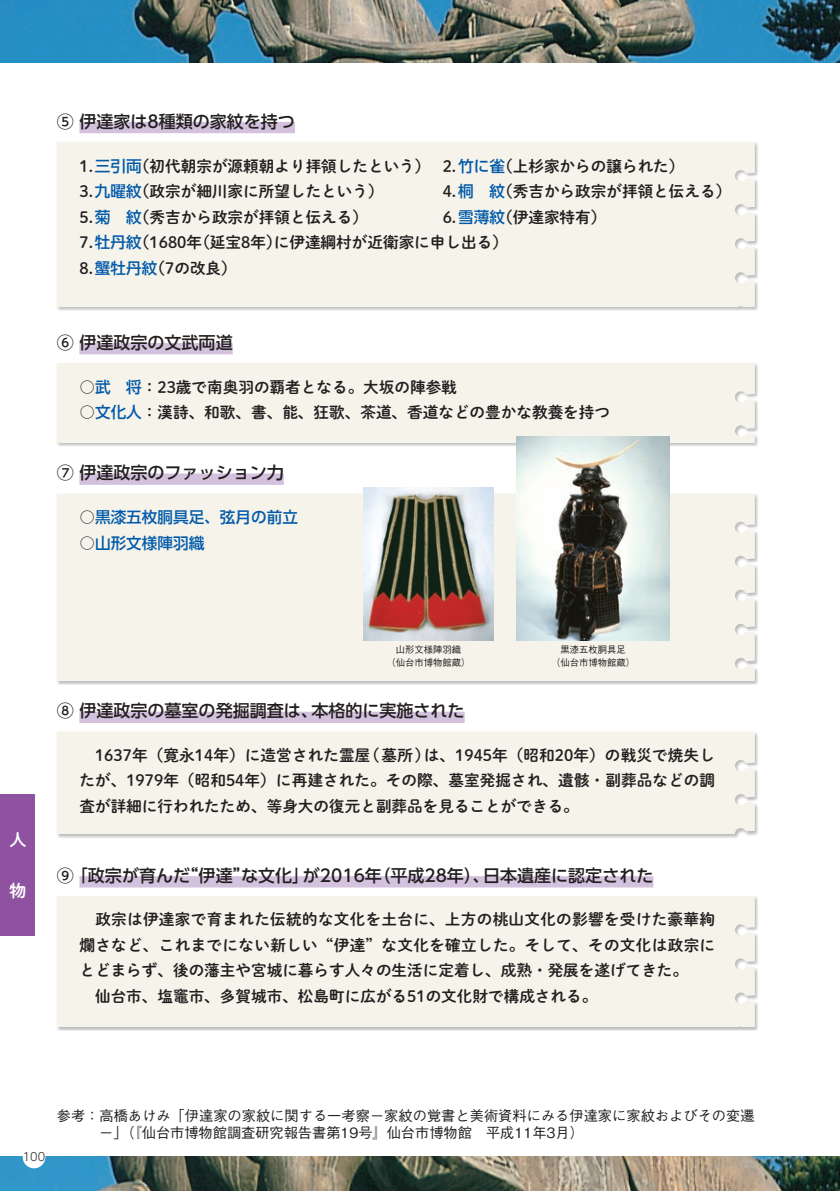
<style>
.page{position:relative;width:840px;height:1191px;background:#fff}
.page>*{position:absolute;margin:0;border:0;box-sizing:border-box;transform-origin:0 0}
.t1{font:500 17px "UD Shin Go Pro";color:#231f20}
.t2{font:17px "Shuei M Go Std B";color:#fff}
.t3{font:15.6px/25.6px "Shuei M Go Std B";color:#231f20}
.t4{font:15.6px/25.6px "Shuei M Go Std B";letter-spacing:.02em;color:#231f20}
.t5{font:500 15.6px "UD Shin Go Pro";color:#015aaa}
.t6{font:500 14.2px/17px "Gothic BBB Pr 5";letter-spacing:.005em;color:#231f20}
.t7{font:300 11.4px "UD Shin Go Pro";color:#231f20}
.t8{font:500 9.2px/12.4px "Gothic BBB Pr 5";color:#231f20;text-align:center}
.s1{font-family:"UD Shin Go Pro";font-weight:500;color:#015aaa}
.s2{font-family:"Shuei M Go Std B";font-weight:400;color:#231f20}
</style>
<div class="page">
<img style="left:0;top:0;width:839px;height:62px">
<img style="left:0;top:1157px;width:839px;height:34px">
<div style="left:79px;top:122px;width:216px;height:11px;background:#d3c1dd"></div>
<div style="left:79px;top:343px;width:153px;height:11px;background:#d3c1dd"></div>
<div style="left:56px;top:362px;width:702px;height:84px;background:#231f20;opacity:.3"></div>
<div style="left:57px;top:363px;width:697px;height:79px;background:#f6f3ea"></div>
<div style="left:79px;top:473px;width:204px;height:12px;background:#d3c1dd"></div>
<div style="left:56px;top:493px;width:702px;height:192px;background:#231f20;opacity:.3"></div>
<div style="left:57px;top:493px;width:697px;height:187px;background:#f6f3ea"></div>
<div style="left:79px;top:711px;width:385px;height:12px;background:#d3c1dd"></div>
<div style="left:56px;top:731px;width:702px;height:107px;background:#231f20;opacity:.3"></div>
<div style="left:57px;top:731px;width:697px;height:102px;background:#f6f3ea"></div>
<div style="left:79px;top:876px;width:574px;height:11px;background:#d3c1dd"></div>
<div style="left:56px;top:895px;width:702px;height:135px;background:#231f20;opacity:.3"></div>
<div style="left:57px;top:896px;width:697px;height:130px;background:#f6f3ea"></div>
<div style="left:56px;top:141px;width:702px;height:170px;background:#231f20;opacity:.3"></div>
<div style="left:57px;top:142px;width:697px;height:164px;background:#f6f3ea"></div>
<img style="left:363px;top:488px;width:130px;height:153px">
<img style="left:516px;top:437px;width:153px;height:204px">
<div style="left:0;top:794px;width:34px;height:141px;background:#8e52a1"></div>
<div style="left:23px;top:1145px;width:22px;height:23px;background:#fff;border-radius:50%"></div>
<p class="t1" style="left:57px;top:107px;width:239px">⑤ 伊達家は8種類の家紋を持つ</p>
<p class="t3" style="left:79px;top:152px;width:606px">1.<span class="s1">三引両</span>（初代朝宗が源頼朝より拝領したという） 2.<span class="s1">竹に雀</span>（上杉家からの譲られた）<br>3.<span class="s1">九曜紋</span>（政宗が細川家に所望したという）</p>
<p class="t3" style="left:442px;top:178px;width:290px">4.<span class="s1">桐　紋</span>（秀吉から政宗が拝領と伝える）</p>
<p class="t3" style="left:79px;top:204px;width:290px">5.<span class="s1">菊　紋</span>（秀吉から政宗が拝領と伝える）</p>
<p class="t3" style="left:79px;top:204px;width:528px;text-indent:363px">6.<span class="s1">雪薄紋</span>（伊達家特有）<br>7.<span class="s1">牡丹紋</span>（1680年（延宝8年）に伊達綱村が近衛家に申し出る）<br>8.<span class="s1">蟹牡丹紋</span>（7の改良）</p>
<p class="t1" style="left:57px;top:328px;width:177px">⑥ 伊達政宗の文武両道</p>
<p class="t3" style="left:79px;top:374px;width:379px">○<span class="s1">武　将</span>：23歳で南奥羽の覇者となる。大坂の陣参戦</p>
<p class="t3" style="left:79px;top:399px;width:532px">○<span class="s1">文化人</span>：漢詩、和歌、書、能、狂歌、茶道、香道などの豊かな教養を持つ</p>
<p class="t1" style="left:57px;top:459px;width:228px">⑦ 伊達政宗のファッション力</p>
<p class="t5" style="left:79px;top:505px;width:220px"><span class="s2">○</span>黒漆五枚胴具足、弦月の前立</p>
<p class="t5" style="left:79px;top:530px;width:126px"><span class="s2">○</span>山形文様陣羽織</p>
<p class="t2" style="left:9px;top:827px;width:18px">人</p>
<p class="t2" style="left:9px;top:878px;width:17px">物</p>
<p class="t8" style="left:386px;top:643px;width:85px">山形文様陣羽織<br>（仙台市博物館蔵）</p>
<p class="t8" style="left:551px;top:643px;width:85px">黒漆五枚胴具足<br>（仙台市博物館蔵）</p>
<p class="t1" style="left:57px;top:697px;width:409px">⑧ 伊達政宗の墓室の発掘調査は、本格的に実施された</p>
<p class="t3" style="left:79px;top:741px;width:636px;text-align:justify">　1637年（寛永14年）に造営された霊屋(墓所)は、1945年（昭和20年）の戦災で焼失したが、1979年（昭和54年）に再建された。その際、墓室発掘され、遺骸・副葬品などの調査が詳細に行われたため、等身大の復元と副葬品を見ることができる。</p>
<p class="t1" style="left:57px;top:861px;width:598px">⑨ 「政宗が育んだ“伊達”な文化」が2016年（平成28年）、日本遺産に認定された</p>
<p class="t4" style="left:79px;top:906px;width:637px">　政宗は伊達家で育まれた伝統的な文化を土台に、上方の桃山文化の影響を受けた豪華絢爛さなど、これまでにない新しい“伊達”な文化を確立した。そして、その文化は政宗にとどまらず、後の藩主や宮城に暮らす人々の生活に定着し、成熟・発展を遂げてきた。<br>　仙台市、塩竈市、多賀城市、松島町に広がる51の文化財で構成される。</p>
<p class="t7" style="left:23px;top:1147px;width:24px">100</p>
<p class="t6" style="left:99px;top:1106px;width:656px;text-indent:-43px">参考：高橋あけみ「伊達家の家紋に関する一考察－家紋の覚書と美術資料にみる伊達家に家紋およびその変遷－」（『仙台市博物館調査研究報告書第19号』仙台市博物館　平成11年3月）</p>
</div>
